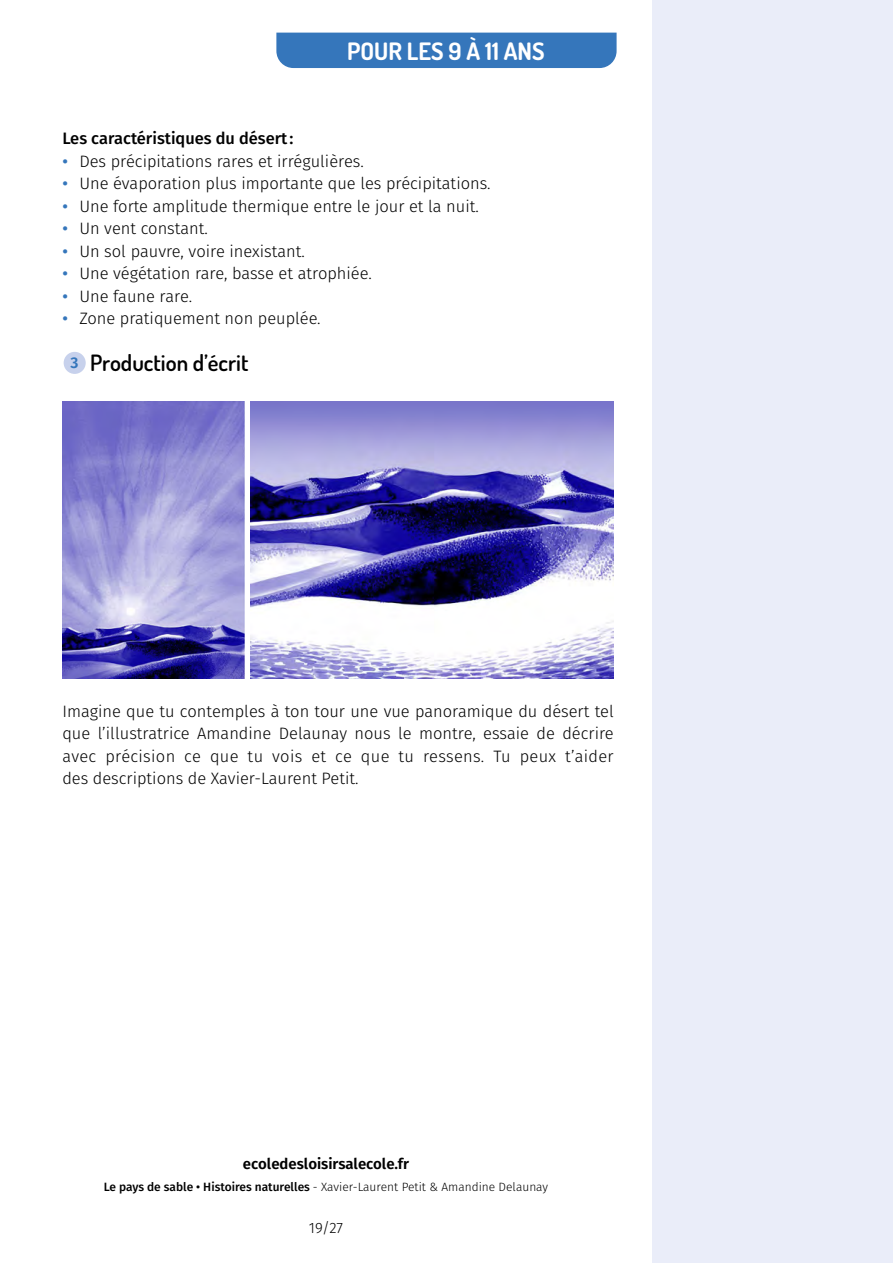
<style>
.page{position:relative;width:893px;height:1263px;background:#fff}
.page>*{position:absolute;margin:0;border:0;box-sizing:border-box;transform-origin:0 0}
.t1{font:700 24px "Dosis";color:#fff}
.t2{font:600 22.5px "Dosis";color:#000}
.t3{font:300 16.5px/22.5px "Fira Sans";color:#000;text-align:justify}
.t4{font:500 16.5px "Fira Sans";color:#000}
.t5{font:600 15px "Fira Sans";color:#000}
.t6{font:300 15px "Fira Sans";color:#000}
.t7{font:300 12px "Fira Sans";color:#000}
.s1{font-weight:500;color:#3576bb}
.s2{font-family:"Fira Sans";font-size:15.6px;color:#3576bb}
.s3{font-weight:500}
</style>
<div class="page">
<div style="left:652px;top:0;width:241px;height:1263px;background:#eaedf9"></div>
<hr style="left:0;top:0;width:1px;height:1263px;background:#eaedf9">
<div style="left:276px;top:33px;width:341px;height:35px;background:#3576bb"></div>
<div style="left:64px;top:352px;width:22px;height:22px;background:#c7d1ec;border-radius:50%"></div>
<img style="left:62px;top:402px;width:182px;height:276px">
<img style="left:250px;top:402px;width:364px;height:276px">
<h1 class="t1" style="left:347px;top:35px;width:199px">POUR LES 9 À 11 ANS</h1>
<p class="t4" style="left:62px;top:125px;width:233px">Les caractéristiques du désert:</p>
<p class="t3" style="left:62px;top:150px;width:303px"><span class="s1">•</span> Des précipitations rares et irrégulières.</p>
<p class="t3" style="left:62px;top:172px;width:430px"><span class="s1">•</span> Une évaporation plus importante que les précipitations.</p>
<p class="t3" style="left:62px;top:195px;width:418px"><span class="s1">•</span> Une forte amplitude thermique entre le jour et la nuit.</p>
<p class="t3" style="left:62px;top:217px;width:147px"><span class="s1">•</span> Un vent constant.</p>
<p class="t3" style="left:62px;top:240px;width:244px"><span class="s1">•</span> Un sol pauvre, voire inexistant.</p>
<p class="t3" style="left:62px;top:262px;width:311px"><span class="s1">•</span> Une végétation rare, basse et atrophiée.</p>
<p class="t3" style="left:62px;top:285px;width:131px"><span class="s1">•</span> Une faune rare.</p>
<p class="t3" style="left:62px;top:307px;width:260px"><span class="s1">•</span> Zone pratiquement non peuplée.</p>
<h2 class="t2" style="left:71px;top:348px;width:179px"><span class="s2">3</span> Production d’écrit</h2>
<p class="t3" style="left:62px;top:700px;width:553px">Imagine que tu contemples à ton tour une vue panoramique du désert tel que l’illustratrice Amandine Delaunay nous le montre, essaie de décrire avec précision ce que tu vois et ce que tu ressens. Tu peux t’aider des descriptions de Xavier-Laurent Petit.</p>
<p class="t5" style="left:243px;top:1151px;width:168px">ecoledesloisirsalecole.fr</p>
<p class="t7" style="left:104px;top:1179px;width:446px"><span class="s3">Le pays de sable • Histoires naturelles</span> - Xavier-Laurent Petit &amp; Amandine Delaunay</p>
<p class="t6" style="left:309px;top:1217px;width:36px">19/27</p>
</div>
